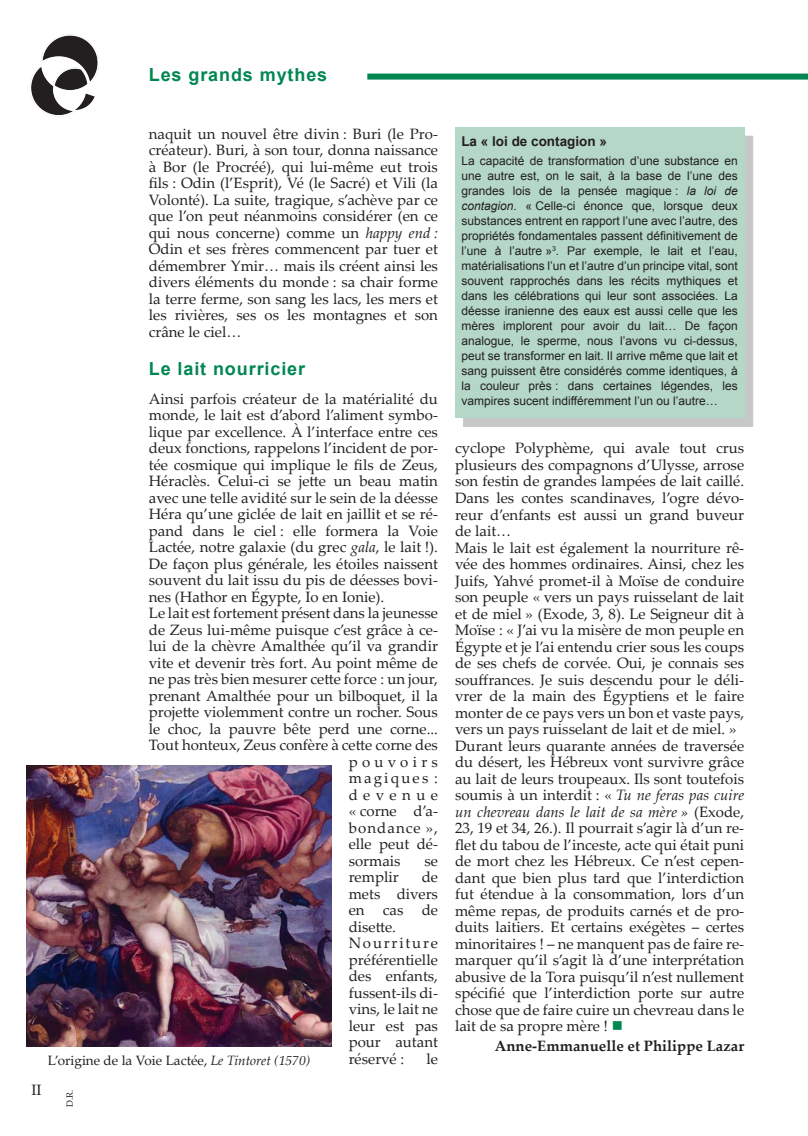
<style>
.page{position:relative;width:808px;height:1136px;background:#fff}
.page>*{position:absolute;margin:0;border:0;box-sizing:border-box;transform-origin:0 0}
.Intertitre01{font:700 18px "Arial";letter-spacing:.05em;color:#008751}
.t1{font:15px/16.5px "Palatino Linotype";color:#231f20;text-align:justify}
.t2{font:700 15px "Palatino Linotype";color:#231f20}
.t3{font:15px "Palatino Linotype";letter-spacing:.075em;color:#231f20}
.t4{font:15px "Palatino Linotype";letter-spacing:.145em;color:#231f20}
.t5{font:15px "Palatino Linotype";letter-spacing:.285em;color:#231f20}
.t6{font:15px "Palatino Linotype";letter-spacing:.36em;color:#231f20}
.Légende_illustration{font:13.5px "Palatino Linotype";color:#231f20}
.Crédit_photo{font:700 13.5px "Arial";color:#231f20}
.Encadré{font:12px/15px "Arial";color:#231f20;text-align:justify}
.Crédit_photo-2{font:9px "Palatino Linotype";color:#231f20}
.s1{font-style:italic}
.s2{color:#008751}
</style>
<div class="page">
<div style="left:367px;top:74px;width:441px;height:6px;background:#008751"></div>
<img style="left:30px;top:34px;width:68px;height:83px">
<div style="left:463px;top:135px;width:290px;height:292px;background:#231f20;opacity:.25"></div>
<div style="left:455px;top:128px;width:289px;height:290px;background:#b4d7c7"></div>
<img style="left:27px;top:765px;width:305px;height:281px">
<p class="Intertitre01" style="left:149px;top:63px;width:180px">Les grands mythes</p>
<p class="t1" style="left:149px;top:125px;width:291px">naquit un nouvel être divin : Buri (le Pro&shy;créateur). Buri, à son tour, donna naissance à Bor (le Procréé), qui lui-même eut trois fils : Odin (l’Esprit), Vé (le Sacré) et Vili (la Volonté). La suite, tra-gique, s’achève par ce que l’on peut néanmoins considérer (en ce qui nous concerne) comme un <span class="s1">happy end :<br></span>Odin et ses frères commencent par tuer et démembrer Ymir… mais ils créent ainsi les divers éléments du monde : sa chair forme la terre ferme, son sang les lacs, les mers et les rivières, ses os les montagnes et son crâne le ciel…</p>
<p class="Intertitre01" style="left:149px;top:357px;width:158px">Le lait nourricier</p>
<p class="t1" style="left:149px;top:389px;width:291px">Ainsi parfois créateur de la matérialité du monde, le lait est d’abord l’aliment symbo&shy;lique par excellence. À l’interface entre ces deux fonctions, rappelons l’incident de por&shy;tée cosmique qui implique le fils de Zeus, Héraclès. Celui-ci se jette un beau matin avec une telle avidité sur le sein de la déesse Héra qu’une giclée de lait en jaillit et se ré&shy;pand dans le ciel : elle formera la Voie Lactée, notre galaxie (du grec <span class="s1">gala</span>, le lait !).<br>De façon plus générale, les étoiles naissent souvent du lait issu du pis de déesses bovi&shy;nes (Hathor en Égypte, Io en Ionie).</p>
<p class="t1" style="left:149px;top:604px;width:291px">Le lait est fortement présent dans la jeu-nesse</p>
<p class="t1" style="left:149px;top:620px;width:291px">de Zeus lui-même puisque c’est grâce à ce-</p>
<p class="t1" style="left:149px;top:637px;width:291px">lui de la chèvre Amalthée qu’il va grandir</p>
<p class="t1" style="left:149px;top:653px;width:291px">vite et devenir très fort. Au point même de</p>
<p class="t1" style="left:149px;top:670px;width:291px">ne pas très bien mesurer cette force : un jour,</p>
<p class="t1" style="left:149px;top:686px;width:291px">prenant Amalthée pour un bilboquet, il la</p>
<p class="t1" style="left:149px;top:703px;width:291px">projette violemment contre un rocher. Sous</p>
<p class="t1" style="left:149px;top:719px;width:291px">le choc, la pauvre bête perd une corne...</p>
<p class="t1" style="left:149px;top:736px;width:291px">Tout honteux, Zeus confère à cette corne des</p>
<p class="t5" style="left:349px;top:751px;width:91px">pouvoirs</p>
<p class="t4" style="left:349px;top:767px;width:91px">magiques :</p>
<p class="t6" style="left:349px;top:784px;width:91px">devenue</p>
<p class="t1" style="left:349px;top:802px;width:90px">« corne d’a-</p>
<p class="t3" style="left:349px;top:817px;width:91px">bondance »,</p>
<p class="t1" style="left:349px;top:835px;width:91px">elle peut dé-</p>
<p class="t1" style="left:349px;top:851px;width:53px">sormais</p>
<p class="t1" style="left:424px;top:851px;width:15px">se</p>
<p class="t1" style="left:349px;top:868px;width:52px">remplir</p>
<p class="t1" style="left:349px;top:868px;width:91px;text-indent:73px">de mets divers en cas de disette.</p>
<p class="t1" style="left:349px;top:934px;width:91px">Nourriture préférentielle des enfants, fussent-ils di&shy;vins, le lait ne leur est pas pour autant réservé :</p>
<p class="t1" style="left:426px;top:1049px;width:13px">le</p>
<p class="Légende_illustration" style="left:48px;top:1050px;width:264px">L’origine de la Voie Lactée, <span class="s1">Le Tintoret (1570)</span></p>
<p class="t1" style="left:31px;top:1080px;width:6px">II</p>
<p class="Crédit_photo-2" style="left:63px;top:1107px;width:19px;rotate:-90deg">D.R.</p>
<p class="Crédit_photo" style="left:461px;top:132px;width:147px">La « loi de contagion »</p>
<p class="Encadré" style="left:461px;top:154px;width:278px">La capacité de transformation d’une substance en une autre est, on le sait, à la base de l’une des grandes lois de la pensée magique : <span class="s1">la loi de contagion</span>. « Celle-ci énonce que, lorsque deux substances entrent en rapport l’une avec l’autre, des propriétés fondamentales passent défini-tivement de l’une à l’autre »<sup>3</sup>. Par exemple, le lait et l’eau, matérialisations l’un et l’autre d’un principe vital, sont souvent rapprochés dans les récits mythiques et dans les célébrations qui leur sont associées. La déesse iranienne des eaux est aussi celle que les mères implorent pour avoir du lait… De façon analogue, le sperme, nous l’avons vu ci-dessus, peut se transformer en lait. Il arrive même que lait et sang puissent être considérés comme identiques, à la couleur près : dans certaines légendes, les vampires sucent indifféremment l’un ou l’autre…</p>
<p class="t1" style="left:455px;top:439px;width:291px">cyclope Polyphème, qui avale tout crus plusieurs des compagnons d’Ulysse, arrose son festin de grandes lampées de lait caillé.<br>Dans les contes scandinaves, l’ogre dévo&shy;reur d’enfants est aussi un grand buveur de lait…</p>
<p class="t1" style="left:455px;top:538px;width:291px">Mais le lait est également la nourriture rê&shy;vée des hommes ordinaires. Ainsi, chez les Juifs, Yahvé promet-il à Moïse de conduire son peuple « vers un pays ruisselant de lait et de miel » (Exode, 3, 8). Le Seigneur dit à Moïse : « J’ai vu la misère de mon peuple en Égypte et je l’ai entendu crier sous les coups de ses chefs de corvée. Oui, je connais ses souffrances. Je suis descendu pour le déli&shy;vrer de la main des Égyptiens et le faire monter de ce pays vers un bon et vaste pays, vers un pays ruisselant de lait et de miel. »</p>
<p class="t1" style="left:455px;top:736px;width:291px">Durant leurs quarante années de traversée du désert, les Hébreux vont survivre grâce au lait de leurs troupeaux. Ils sont toutefois soumis à un interdit : « <span class="s1">Tu ne feras pas cuire un chevreau dans le lait de sa mère »</span> (Exode, 23, 19 et 34, 26.). Il pourrait s’agir là d’un re&shy;flet du tabou de l’inceste, acte qui était puni de mort chez les Hébreux. Ce n’est cepen&shy;dant que bien plus tard que l’interdiction fut étendue à la consommation, lors d’un même repas, de produits carnés et de pro&shy;duits laitiers. Et certains exégètes – certes minoritaires ! – ne manquent pas de faire re&shy;marquer qu’il s’agit là d’une interprétation abusive de la Tora puisqu’il n’est nullement spécifié que l’interdiction porte sur autre chose que de faire cuire un chevreau dans le lait de sa propre mère ! <span class="s2">■</span></p>
<p class="t2" style="left:495px;top:1034px;width:251px">Anne-Emmanuelle et Philippe Lazar</p>
</div>
